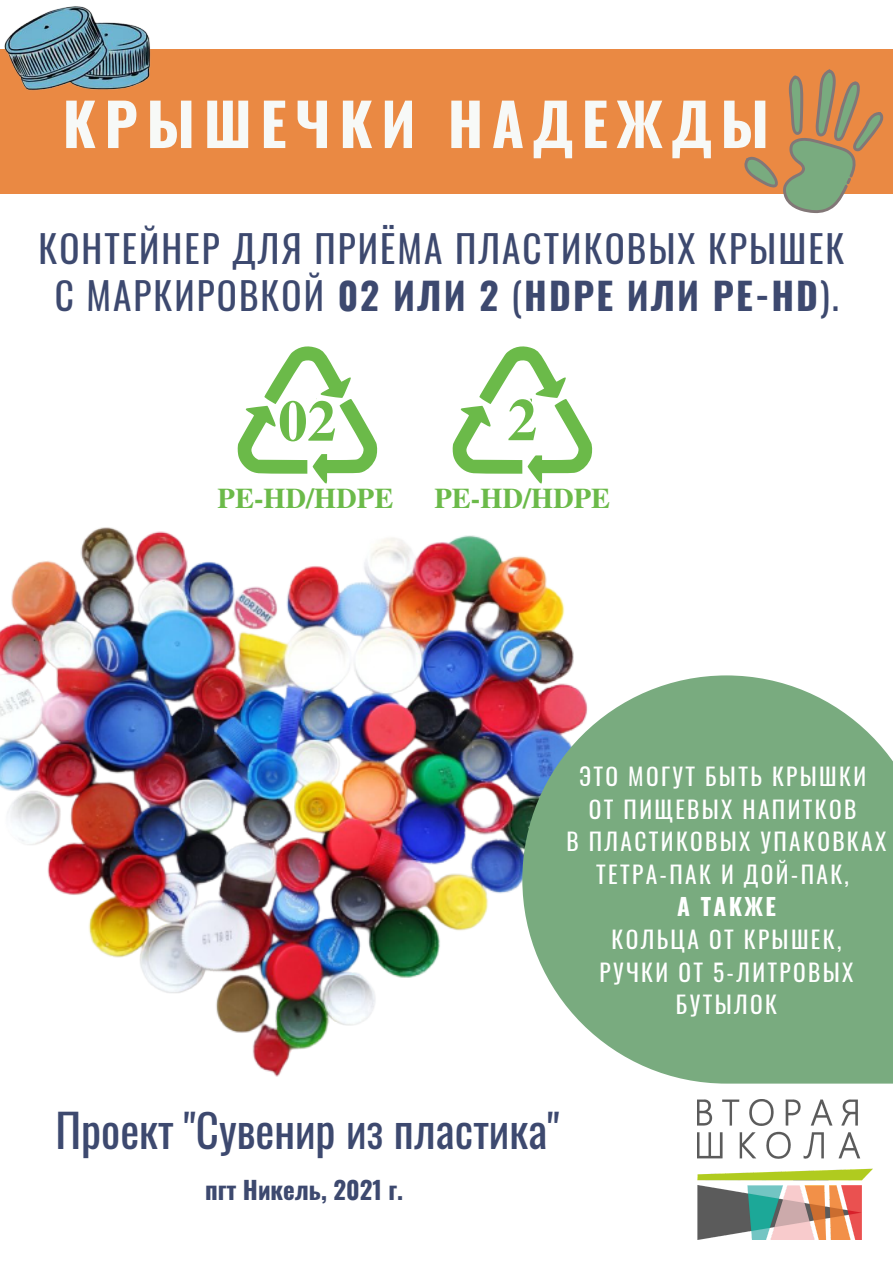
<style>
.page{position:relative;width:893px;height:1263px;background:#fff}
.page>*{position:absolute;margin:0;border:0;box-sizing:border-box;transform-origin:0 0}
.t1{font:700 61.5px "Free Sans";color:#6bba49}
.t2{font:700 59.62px "Free Serif";color:#6bba49}
.t3{font:700 58.5px "Oswald";letter-spacing:.145em;color:#f7f9f7}
.t4{font:700 57.97px "Free Serif";color:#6bba49}
.t5{font:45px "Oswald";color:#3d496f}
.t6{font:37.28px/47.2px "Oswald";letter-spacing:.055em;color:#3d496f;text-align:center}
.t7{font:700 28.5px "Free Serif";color:#6bba49}
.t8{font:700 24.75px "Oswald";color:#3d496f}
.t9{font:23.4px/32.6px "Oswald";letter-spacing:.1em;color:#fff;text-align:center}
.t10{font:700 23.4px "Oswald";letter-spacing:.1em;color:#fff}
.s1{font-weight:700}
.s2{font-family:"Free Sans";font-size:61.5px}
</style>
<div class="page">
<img style="left:0;top:448px;width:593px;height:629px">
<img style="left:697px;top:1100px;width:175px;height:139px">
<svg style="left:237px;top:346px;width:140px;height:140px"></svg>
<div style="left:0;top:49px;width:893px;height:145px;background:#ea8943"></div>
<svg style="left:744px;top:70px;width:139px;height:143px"></svg>
<img style="left:4px;top:6px;width:147px;height:85px">
<svg style="left:522px;top:675px;width:371px;height:408px;background:#88b18e"></svg>
<svg style="left:452px;top:346px;width:140px;height:140px"></svg>
<p class="t3" style="left:63px;top:78px;width:708px">КРЫШЕЧКИ НАДЕЖДЫ</p>
<p class="t6" style="left:38px;top:223px;width:807px">КОНТЕЙНЕР ДЛЯ ПРИЁМА ПЛАСТИКОВЫХ КРЫШЕК<br>С МАРКИРОВКОЙ <span class="s1">02 ИЛИ 2</span> (<span class="s1">HDPE ИЛИ PE-HD</span>).</p>
<h1 class="t1" style="left:294px;top:393px;width:36px">1</h1>
<p class="t4" style="left:278px;top:388px;width:59px">02</p>
<p class="t2" style="left:507px;top:386px;width:37px">2<span class="s2">1</span></p>
<p class="t7" style="left:218px;top:482px;width:177px">PE-HD/HDPE</p>
<p class="t7" style="left:434px;top:482px;width:177px">PE-HD/HDPE</p>
<p class="t9" style="left:579px;top:759px;width:289px">ЭТО МОГУТ БЫТЬ КРЫШКИ</p>
<p class="t9" style="left:589px;top:792px;width:269px">ОТ ПИЩЕВЫХ НАПИТКОВ</p>
<p class="t9" style="left:566px;top:824px;width:321px">В ПЛАСТИКОВЫХ УПАКОВКАХ<br>ТЕТРА-ПАК И ДОЙ-ПАК,</p>
<p class="t10" style="left:677px;top:888px;width:100px">А ТАКЖЕ</p>
<p class="t9" style="left:611px;top:922px;width:231px">КОЛЬЦА ОТ КРЫШЕК,</p>
<p class="t9" style="left:599px;top:955px;width:255px">РУЧКИ ОТ 5-ЛИТРОВЫХ<br>БУТЫЛОК</p>
<p class="t5" style="left:55px;top:1095px;width:505px">Проект "Сувенир из пластика"</p>
<p class="t8" style="left:205px;top:1170px;width:200px">пгт Никель, 2021 г.</p>
</div>
